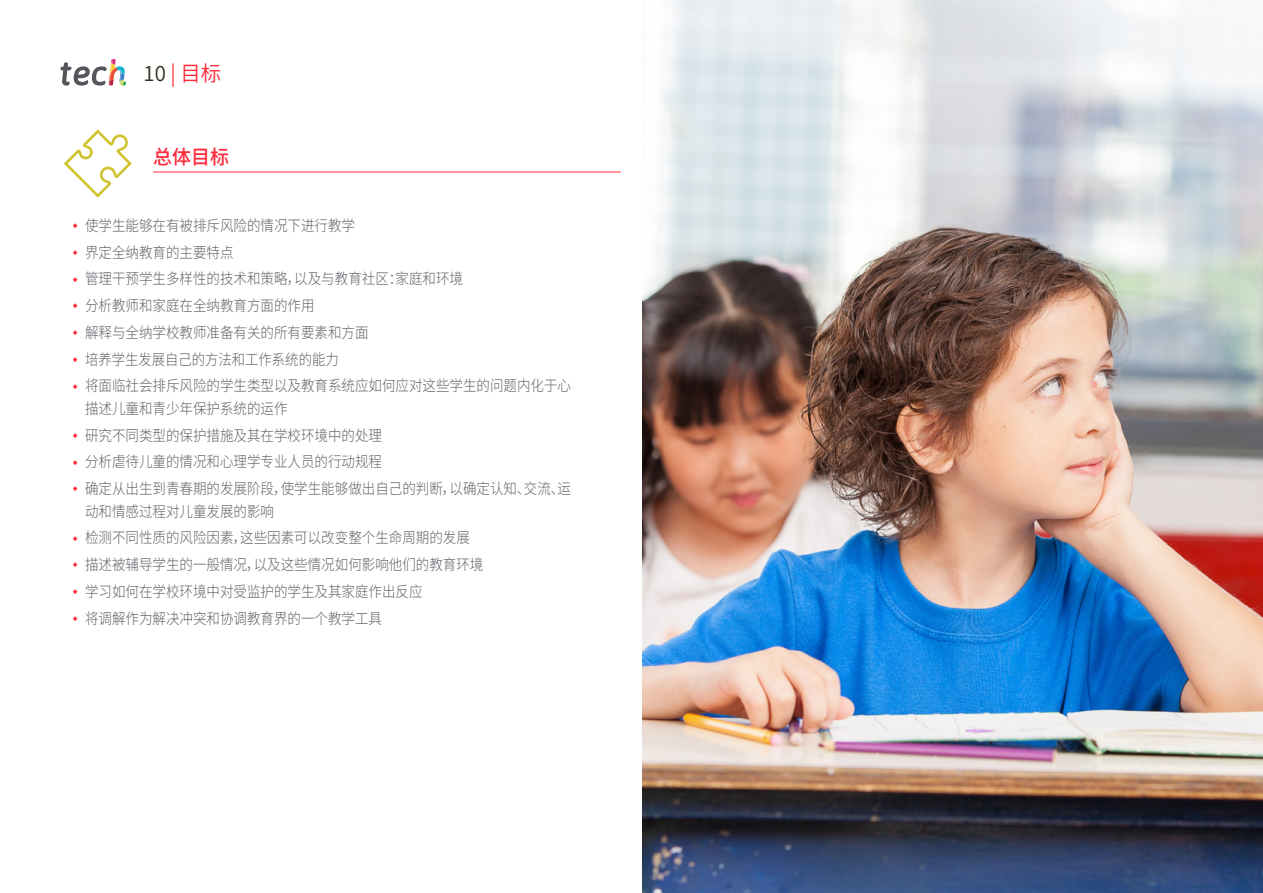
<style>
.page{position:relative;width:1263px;height:893px;background:#fff}
.page>*{position:absolute;margin:0;border:0;box-sizing:border-box;transform-origin:0 0}
.t1{font:21px "Source Han Sans CN";color:#ff293a}
.t2{font:500 19.5px "Source Han Sans CN";color:#ff293a}
.t3{font:300 15px/26.7px "Source Han Sans CN";color:#61646a;scale:.9 1}
.s1{color:#312e20}
</style>
<div class="page">
<hr style="left:153px;top:172px;width:468px;height:1px;background:#ff293a">
<svg style="left:64px;top:129px;width:68px;height:69px"></svg>
<img style="left:642px;top:0;width:621px;height:893px">
<svg style="left:61px;top:59px;width:65px;height:27px"></svg>
<h1 class="t1" style="left:144px;top:61px;width:79px"><span class="s1">10</span> | 目标</h1>
<h2 class="t2" style="left:153px;top:146px;width:77px">总体目标</h2>
<p class="t3" style="left:85px;top:212px;width:541px">使学生能够在有被排斥风险的情况下进行教学<br>界定全纳教育的主要特点<br>管理干预学生多样性的技术和策略，以及与教育社区：家庭和环境<br>分析教师和家庭在全纳教育方面的作用<br>解释与全纳学校教师准备有关的所有要素和方面<br>培养学生发展自己的方法和工作系统的能力<br>将面临社会排斥风险的学生类型以及教育系统应如何应对这些学生的问题内化于心</p>
<p class="t3" style="left:85px;top:395px;width:541px">描述儿童和青少年保护系统的运作<br>研究不同类型的保护措施及其在学校环境中的处理<br>分析虐待儿童的情况和心理学专业人员的行动规程<br>确定从出生到青春期的发展阶段，使学生能够做出自己的判断，以确定认知、交流、运</p>
<p class="t3" style="left:85px;top:498px;width:444px">动和情感过程对儿童发展的影响<br>检测不同性质的风险因素，这些因素可以改变整个生命周期的发展描述被辅导学生的一般情况，以及这些情况如何影响他们的教育环境学习如何在学校环境中对受监护的学生及其家庭作出反应<br>将调解作为解决冲突和协调教育界的一个教学工具</p>
</div>
